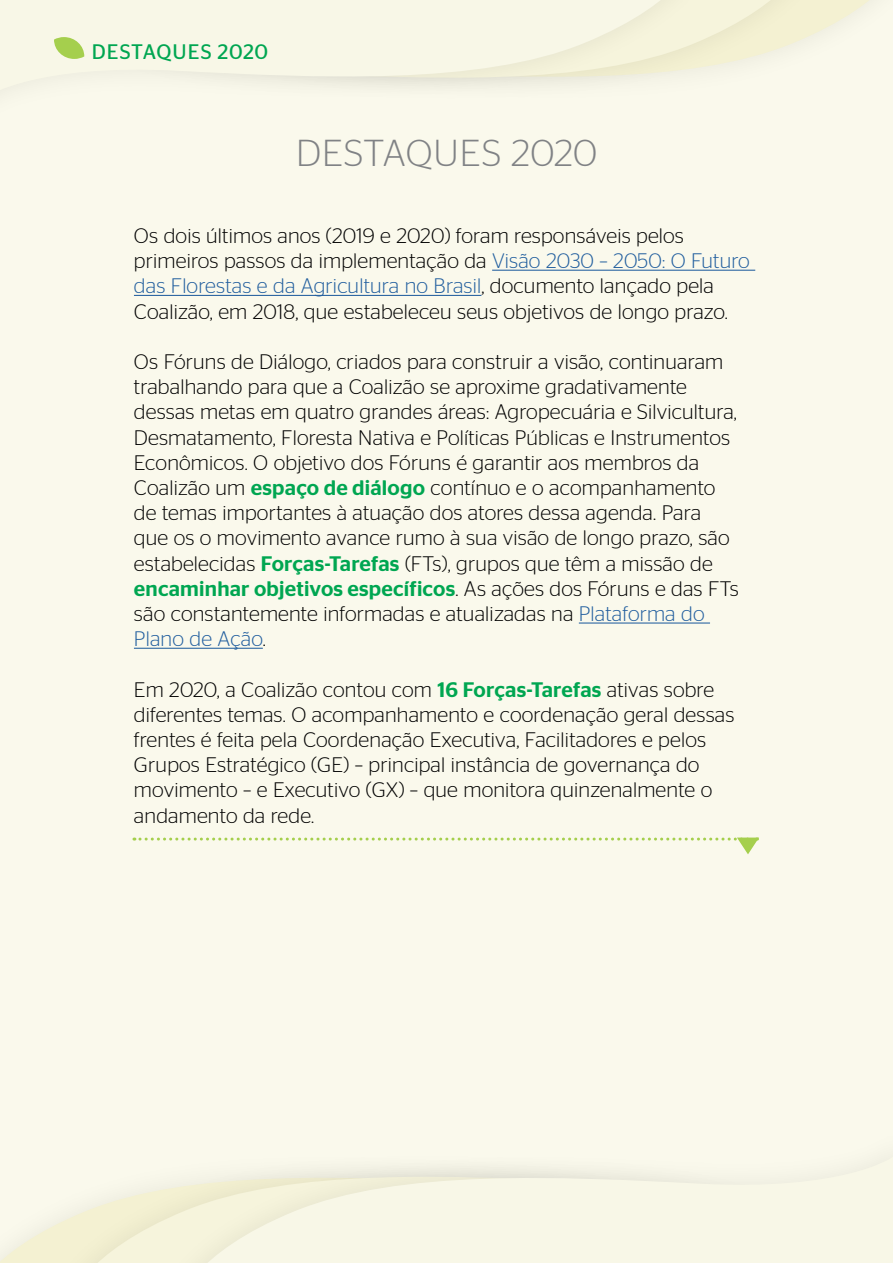
<style>
.page{position:relative;width:893px;height:1263px;background:#faf9ec}
.page>*{position:absolute;margin:0;border:0;box-sizing:border-box;transform-origin:0 0}
.t1{font:300 37.5px "Stag Sans";letter-spacing:.01em;color:#808285}
.t2{font:300 21px/25.2px "Stag Sans";letter-spacing:.01em;color:#000}
.t3{font:21px "Stag Sans";letter-spacing:.03em;color:#00a651}
.s1{color:#215e9e}
.s2{font-weight:500;color:#00a651}
</style>
<div class="page">
<svg style="left:834px;top:0;width:36px;height:24px"></svg>
<div style="left:45px;top:0;width:789px;height:106px;background:#000;opacity:.08"></div>
<svg style="left:724px;top:0;width:85px;height:87px"></svg>
<div style="left:0;top:0;width:724px;height:132px;background:#000;opacity:.08"></div>
<svg style="left:0;top:0;width:699px;height:109px"></svg>
<svg style="left:0;top:1231px;width:44px;height:32px"></svg>
<div style="left:44px;top:1148px;width:789px;height:115px;background:#000;opacity:.08"></div>
<svg style="left:69px;top:1167px;width:85px;height:96px"></svg>
<div style="left:154px;top:1122px;width:739px;height:141px;background:#000;opacity:.08"></div>
<svg style="left:179px;top:1146px;width:714px;height:117px"></svg>
<hr style="left:492px;top:270px;width:263px;height:1px;background:#215e9e">
<hr style="left:134px;top:295px;width:347px;height:1px;background:#215e9e">
<hr style="left:579px;top:622px;width:131px;height:1px;background:#215e9e">
<hr style="left:134px;top:648px;width:129px;height:1px;background:#215e9e">
<svg style="left:134px;top:837px;width:625px;height:17px"></svg>
<svg style="left:54px;top:37px;width:30px;height:22px"></svg>
<p class="t3" style="left:92px;top:40px;width:178px">DESTAQUES 2020</p>
<h1 class="t1" style="left:296px;top:132px;width:303px">DESTAQUES 2020</h1>
<p class="t2" style="left:134px;top:223px;width:617px">Os dois últimos anos (2019 e 2020) foram responsáveis pelos primeiros passos da implementação da <span class="s1">Visão 2030 – 2050: O Futuro das Florestas e da Agricultura no Brasil</span>, documento lançado pela Coalizão, em 2018, que estabeleceu seus objetivos de longo prazo.</p>
<p class="t2" style="left:134px;top:349px;width:606px">Os Fóruns de Diálogo, criados para construir a visão, continuaram trabalhando para que a Coalizão se aproxime gradativamente dessas metas em quatro grandes áreas: Agropecuária e Silvicultura, Desmatamento, Floresta Nativa e Políticas Públicas e Instrumentos Econômicos. O objetivo dos Fóruns é garantir aos membros da Coalizão um <span class="s2">espaço de diálogo</span> contínuo e o acompanhamento de temas importantes à atuação dos atores dessa agenda. Para que os o movimento avance rumo à sua visão de longo prazo, são estabelecidas <span class="s2">Forças-Tarefas</span> (FTs), grupos que têm a missão de <span class="s2">encaminhar objetivos específicos</span>. As ações dos Fóruns e das FTs são constantemente informadas e atualizadas na <span class="s1">Plataforma do Plano de Ação</span>.</p>
<p class="t2" style="left:134px;top:676px;width:602px">Em 2020, a Coalizão contou com <span class="s2">16 Forças-Tarefas</span> ativas sobre diferentes temas. O acompanhamento e coordenação geral dessas frentes é feita pela Coordenação Executiva, Facilitadores e pelos Grupos Estratégico (GE) – principal instância de governança do movimento – e Executivo (GX) – que monitora quinzenalmente o andamento da rede.</p>
</div>
